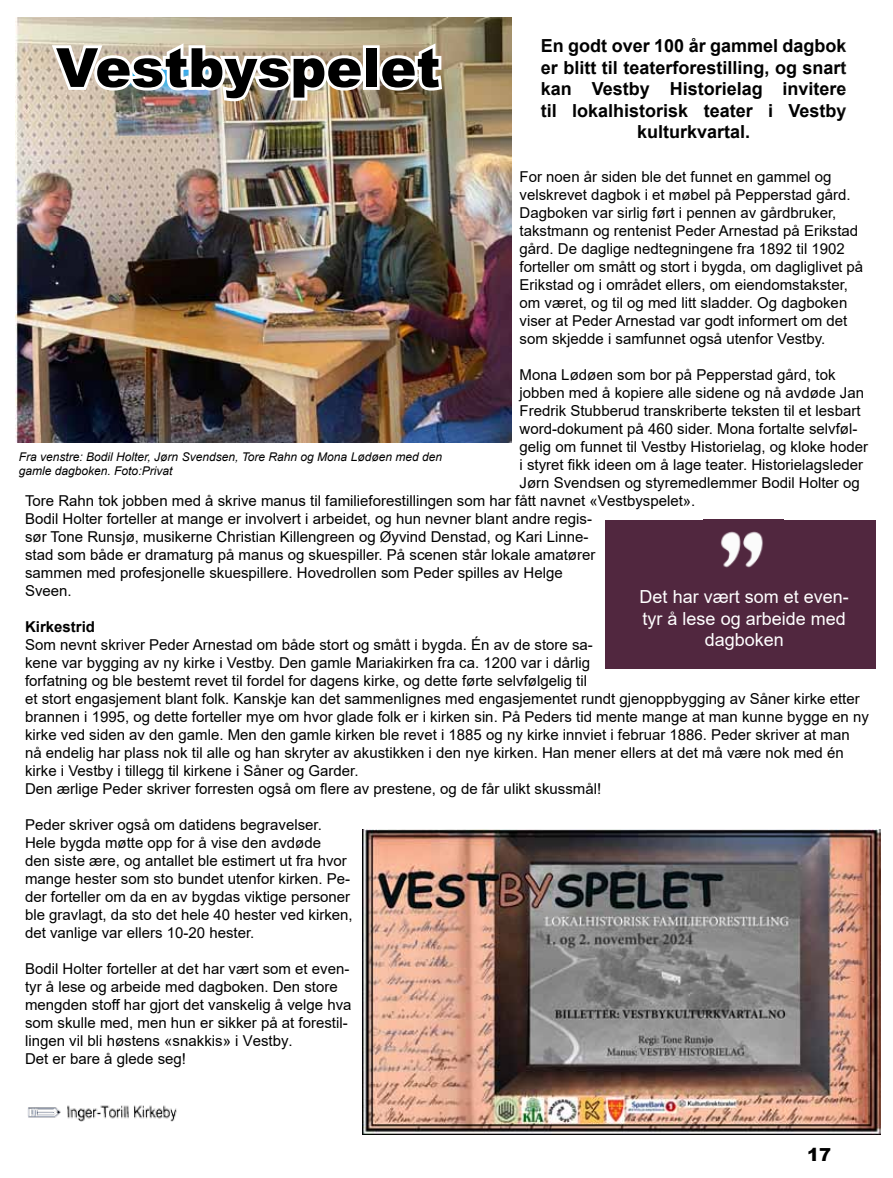
<style>
.page{position:relative;width:893px;height:1178px;background:#fff}
.page>*{position:absolute;margin:0;border:0;box-sizing:border-box;transform-origin:0 0}
.t1{font:900 54px "Arial";color:#000}
.t2{font:700 18px/21.6px "Arial";color:#000;text-align:center}
.t3{font:18px/21.6px "Arial";color:#fff;text-align:center}
.t4{font:900 18px "Arial";color:#000}
.t5{font:15px/18px "Arial";color:#000}
.t6{font:700 15px "Arial";color:#000}
.t7{font:italic 12px/14.4px "Arial";color:#000}
</style>
<div class="page">
<img style="left:16px;top:17px;width:495px;height:425px">
<img style="left:47px;top:38px;width:398px;height:66px">
<img style="left:362px;top:830px;width:519px;height:304px">
<img style="left:27px;top:1105px;width:150px;height:17px">
<div style="left:606px;top:520px;width:270px;height:148px;background:#51273f"></div>
<img style="left:720px;top:531px;width:43px;height:37px">
<h1 class="t1" style="left:56px;top:28px;width:386px">Vestbyspelet</h1>
<p class="t2" style="left:541px;top:35px;width:307px">En godt over 100 år gammel dagbok er blitt til teaterforestilling, og snart kan Vestby Historielag invitere til lokalhistorisk teater i Vestby kulturkvartal.</p>
<p class="t5" style="left:520px;top:168px;width:345px">For noen år siden ble det funnet en gammel og velskrevet dagbok i et møbel på Pepperstad gård.<br>Dagboken var sirlig ført i pennen av gårdbruker, takstmann og rentenist Peder Arnestad på Erikstad gård. De daglige nedtegningene fra 1892 til 1902 forteller om smått og stort i bygda, om dagliglivet på Erikstad og i området ellers, om eiendomstakster, om været, og til og med litt sladder. Og dagboken viser at Peder Arnestad var godt informert om det som skjedde i samfunnet også utenfor Vestby.</p>
<p class="t5" style="left:520px;top:366px;width:317px">Mona Lødøen som bor på Pepperstad gård, tok</p>
<p class="t5" style="left:520px;top:384px;width:346px">jobben med å kopiere alle sidene og nå avdøde Jan</p>
<p class="t5" style="left:520px;top:402px;width:342px">Fredrik Stubberud transkriberte teksten til et lesbart</p>
<p class="t5" style="left:520px;top:420px;width:339px">word-dokument på 460 sider. Mona fortalte selvføl-</p>
<p class="t5" style="left:520px;top:438px;width:350px">gelig om funnet til Vestby Historielag, og kloke hoder</p>
<p class="t5" style="left:520px;top:456px;width:345px">i styret fikk ideen om å lage teater. Historielagsleder</p>
<p class="t5" style="left:520px;top:474px;width:342px">Jørn Svendsen og styremedlemmer Bodil Holter og</p>
<p class="t5" style="left:25px;top:492px;width:672px">Tore Rahn tok jobben med å skrive manus til familieforestillingen som har fått navnet «Vestbyspelet».</p>
<p class="t5" style="left:25px;top:510px;width:568px">Bodil Holter forteller at mange er involvert i arbeidet, og hun nevner blant andre regis-</p>
<p class="t5" style="left:25px;top:528px;width:565px">sør Tone Runsjø, musikerne Christian Killengreen og Øyvind Denstad, og Kari Linne-</p>
<p class="t5" style="left:25px;top:546px;width:572px">stad som både er dramaturg på manus og skuespiller. På scenen står lokale amatører</p>
<p class="t5" style="left:25px;top:564px;width:539px">sammen med profesjonelle skuespillere. Hovedrollen som Peder spilles av Helge</p>
<p class="t5" style="left:25px;top:582px;width:48px">Sveen.</p>
<p class="t6" style="left:25px;top:616px;width:72px">Kirkestrid</p>
<p class="t5" style="left:25px;top:636px;width:845px">Som nevnt skriver Peder Arnestad om både stort og smått i bygda. Én av de store sa-<br>kene var bygging av ny kirke i Vestby. Den gamle Mariakirken fra ca. 1200 var i dårlig<br>forfatning og ble bestemt revet til fordel for dagens kirke, og dette førte selvfølgelig til<br>et stort engasjement blant folk. Kanskje kan det sammenlignes med engasjementet rundt gjenoppbygging av Såner kirke etter brannen i 1995, og dette forteller mye om hvor glade folk er i kirken sin. På Peders tid mente mange at man kunne bygge en ny kirke ved siden av den gamle. Men den gamle kirken ble revet i 1885 og ny kirke innviet i februar 1886. Peder skriver at man nå endelig har plass nok til alle og han skryter av akustikken i den nye kirken. Han mener ellers at det må være nok med én kirke i Vestby i tillegg til kirkene i Såner og Garder.<br>Den ærlige Peder skriver forresten også om flere av prestene, og de får ulikt skussmål!</p>
<p class="t5" style="left:25px;top:816px;width:329px">Peder skriver også om datidens begravelser.<br>Hele bygda møtte opp for å vise den avdøde<br>den siste ære, og antallet ble estimert ut fra hvor mange hester som sto bundet utenfor kirken. Pe&shy;der forteller om da en av bygdas viktige personer ble gravlagt, da sto det hele 40 hester ved kirken, det vanlige var ellers 10-20 hester.</p>
<p class="t5" style="left:25px;top:960px;width:328px">Bodil Holter forteller at det har vært som et even&shy;tyr å lese og arbeide med dagboken. Den store mengden stoff har gjort det vanskelig å velge hva som skulle med, men hun er sikker på at forestil&shy;lingen vil bli høstens «snakkis» i Vestby.<br>Det er bare å glede seg!</p>
<p class="t7" style="left:19px;top:449px;width:425px">Fra venstre: Bodil Holter, Jørn Svendsen, Tore Rahn og Mona Lødøen med den gamle dagboken. Foto:Privat</p>
<p class="t3" style="left:640px;top:586px;width:211px">Det har vært som et even&shy;tyr å lese og arbeide med dagboken</p>
<p class="t4" style="left:807px;top:1141px;width:26px">17</p>
</div>
